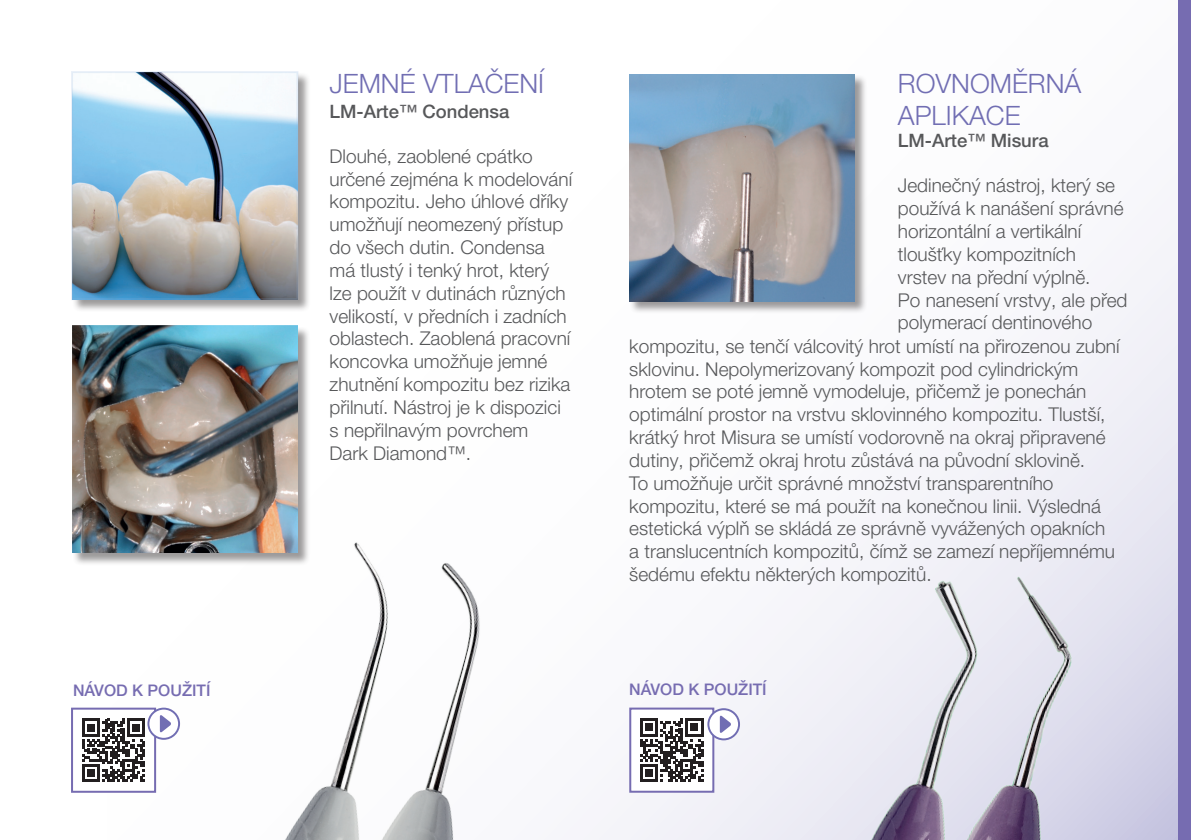
<style>
.page{position:relative;width:1191px;height:840px;background:#fff}
.page>*{position:absolute;margin:0;border:0;box-sizing:border-box;transform-origin:0 0}
.t1{font:300 26.6px/32px "Helvetica Neue LT Pro";color:#716eb3}
.t2{font:300 19px/22.8px "Helvetica Neue LT Pro";color:#57585a}
.t3{font:500 18.4px "Helvetica Neue LT Pro";color:#57585a}
.t4{font:500 16px "Helvetica Neue LT Pro";color:#766cb1}
.s1{color:#636366}
</style>
<div class="page">
<div style="left:1178px;top:0;width:13px;height:839px;background:#766cb1"></div>
<div style="left:107px;top:0;width:1071px;height:839px;background:linear-gradient(to right,#fff,#f4f4f9)"></div>
<img style="left:245px;top:521px;width:266px;height:318px">
<div style="left:73px;top:326px;width:238px;height:239px;background:#231f20;opacity:.45"></div>
<img style="left:72px;top:325px;width:225px;height:227px">
<img style="left:834px;top:548px;width:211px;height:291px">
<div style="left:630px;top:75px;width:238px;height:239px;background:#231f20;opacity:.45"></div>
<img style="left:629px;top:74px;width:225px;height:227px">
<img style="left:935px;top:554px;width:220px;height:285px">
<img style="left:356px;top:530px;width:263px;height:309px">
<div style="left:72px;top:72px;width:239px;height:241px;background:#231f20;opacity:.45"></div>
<img style="left:74px;top:74px;width:221px;height:223px">
<div style="left:71px;top:71px;width:227px;height:229px;border:2px solid #92b4de"></div>
<div style="left:72px;top:708px;width:83px;height:83px;background:#fff"></div>
<svg style="left:82px;top:718px;width:63px;height:63px"></svg>
<div style="left:71px;top:707px;width:85px;height:85px;border:2px solid #766cb1"></div>
<svg style="left:148px;top:708px;width:31px;height:30px"></svg>
<div style="left:147px;top:707px;width:33px;height:32px;border:2px solid #716eb3;border-radius:50%"></div>
<svg style="left:160px;top:714px;width:11px;height:18px"></svg>
<div style="left:630px;top:708px;width:83px;height:83px;background:#fff"></div>
<svg style="left:640px;top:718px;width:63px;height:63px"></svg>
<div style="left:629px;top:707px;width:85px;height:85px;border:2px solid #766cb1"></div>
<svg style="left:708px;top:708px;width:31px;height:31px"></svg>
<div style="left:707px;top:707px;width:33px;height:33px;border:2px solid #716eb3;border-radius:50%"></div>
<svg style="left:720px;top:714px;width:11px;height:19px"></svg>
<h1 class="t1" style="left:329px;top:67px;width:216px">JEMNÉ VTLAČENÍ</h1>
<p class="t3" style="left:329px;top:100px;width:181px">LM-Arte<span class="s1">™</span> Condensa</p>
<p class="t2" style="left:329px;top:144px;width:244px">Dlouhé, zaoblené cpátko určené zejména k modelování kompozitu. Jeho úhlové dříky umožňují neomezený přístup do všech dutin. Condensa má tlustý i tenký hrot, který lze použít v dutinách různých velikostí, v předních i zadních oblastech. Zaoblená pracovní koncovka umožňuje jemné zhutnění kompozitu bez rizika přilnutí. Nástroj je k dispozici s nepřilnavým povrchem<br>Dark Diamond™.</p>
<h1 class="t1" style="left:898px;top:67px;width:185px">ROVNOMĚRNÁ<br>APLIKACE</h1>
<p class="t3" style="left:898px;top:130px;width:152px">LM-Arte<span class="s1">™</span> Misura</p>
<p class="t2" style="left:898px;top:174px;width:219px">Jedinečný nástroj, který se</p>
<p class="t2" style="left:898px;top:196px;width:227px">používá k nanášení správné</p>
<p class="t2" style="left:898px;top:219px;width:185px">horizontální a vertikální</p>
<p class="t2" style="left:898px;top:242px;width:180px">tloušťky kompozitních</p>
<p class="t2" style="left:898px;top:265px;width:194px">vrstev na přední výplně.</p>
<p class="t2" style="left:898px;top:288px;width:231px">Po nanesení vrstvy, ale před</p>
<p class="t2" style="left:898px;top:310px;width:196px">polymerací dentinového</p>
<p class="t2" style="left:629px;top:334px;width:492px">kompozitu, se tenčí válcovitý hrot umístí na přirozenou zubní</p>
<p class="t2" style="left:629px;top:357px;width:451px">sklovinu. Nepolymerizovaný kompozit pod cylindrickým</p>
<p class="t2" style="left:629px;top:379px;width:458px">hrotem se poté jemně vymodeluje, přičemž je ponechán</p>
<p class="t2" style="left:629px;top:402px;width:478px">optimální prostor na vrstvu sklovinného kompozitu. Tlustší,</p>
<p class="t2" style="left:629px;top:425px;width:478px">krátký hrot Misura se umístí vodorovně na okraj připravené</p>
<p class="t2" style="left:629px;top:448px;width:457px">dutiny, přičemž okraj hrotu zůstává na původní sklovině.</p>
<p class="t2" style="left:629px;top:471px;width:426px">To umožňuje určit správné množství transparentního</p>
<p class="t2" style="left:629px;top:493px;width:473px">kompozitu, které se má použít na konečnou linii. Výsledná</p>
<p class="t2" style="left:629px;top:516px;width:477px">estetická výplň se skládá ze správně vyvážených opakních</p>
<p class="t2" style="left:629px;top:539px;width:487px">a translucentních kompozitů, čímž se zamezí nepříjemnému</p>
<p class="t2" style="left:629px;top:562px;width:304px">šedému efektu některých kompozitů.</p>
<p class="t4" style="left:73px;top:679px;width:139px">NÁVOD K POUŽITÍ</p>
<p class="t4" style="left:629px;top:679px;width:139px">NÁVOD K POUŽITÍ</p>
</div>
